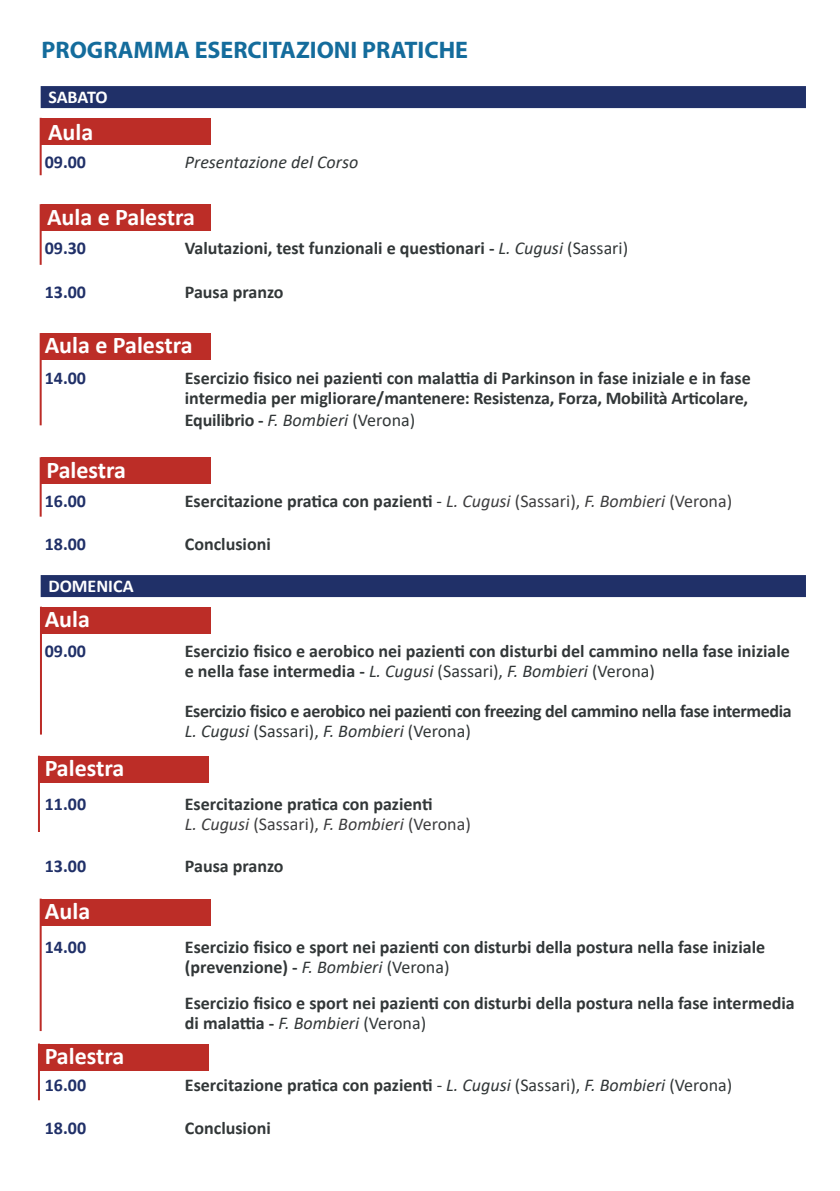
<style>
.page{position:relative;width:840px;height:1191px;background:#fff}
.page>*{position:absolute;margin:0;border:0;box-sizing:border-box;transform-origin:0 0}
.t1{font:700 24px "Calibri";color:#fff}
.t2{font:700 24px "Myriad Pro";color:#146c9c}
.t3{font:700 18px/20px "Calibri";color:#323738}
.t4{font:700 18px/20px "Calibri";letter-spacing:-.02em;color:#323738}
.t5{font:700 18px "Calibri";color:#203068}
.t6{font:italic 18px "Calibri";color:#323738}
.t7{font:700 18px "Calibri";color:#fff}
.s1{font-weight:400;font-style:italic}
.s2{font-weight:400}
.s3{font-weight:400;font-style:italic;color:#3e3e3f}
.s4{font-weight:400;color:#3e3e3f}
</style>
<div class="page">
<div style="left:41px;top:86px;width:764px;height:22px;background:#203068"></div>
<div style="left:41px;top:575px;width:764px;height:22px;background:#203068"></div>
<div style="left:41px;top:457px;width:169px;height:27px;background:#bc2d27"></div>
<div style="left:39px;top:755px;width:170px;height:27px;background:#bc2d27"></div>
<div style="left:41px;top:118px;width:169px;height:27px;background:#bc2d27"></div>
<div style="left:41px;top:204px;width:170px;height:27px;background:#bc2d27"></div>
<div style="left:41px;top:333px;width:169px;height:27px;background:#bc2d27"></div>
<div style="left:41px;top:606px;width:169px;height:27px;background:#bc2d27"></div>
<div style="left:41px;top:898px;width:170px;height:27px;background:#bc2d27"></div>
<div style="left:39px;top:1043px;width:170px;height:27px;background:#bc2d27"></div>
<hr style="left:40px;top:606px;width:2px;height:128px;background:#bc2c27">
<hr style="left:40px;top:898px;width:2px;height:133px;background:#bc2c27">
<hr style="left:40px;top:118px;width:2px;height:57px;background:#bc2c27">
<hr style="left:40px;top:204px;width:2px;height:61px;background:#bc2c27">
<hr style="left:40px;top:333px;width:2px;height:92px;background:#bc2c27">
<hr style="left:40px;top:457px;width:2px;height:59px;background:#bc2c27">
<hr style="left:38px;top:755px;width:2px;height:77px;background:#bc2c27">
<hr style="left:38px;top:1043px;width:2px;height:57px;background:#bc2c27">
<h1 class="t2" style="left:42px;top:34px;width:428px">PROGRAMMA ESERCITAZIONI PRATICHE</h1>
<p class="t7" style="left:48px;top:84px;width:61px">SABATO</p>
<h1 class="t1" style="left:48px;top:115px;width:47px">Aula</h1>
<p class="t5" style="left:45px;top:149px;width:43px">09.00</p>
<p class="t6" style="left:185px;top:149px;width:175px">Presentazione del Corso</p>
<h1 class="t1" style="left:47px;top:200px;width:149px">Aula e Palestra</h1>
<p class="t5" style="left:45px;top:236px;width:43px">09.30</p>
<p class="t3" style="left:185px;top:238px;width:444px">Valutazioni, test funzionali e questionari - <span class="s1">L. Cugusi</span> <span class="s2">(Sassari)</span></p>
<p class="t5" style="left:45px;top:279px;width:43px">13.00</p>
<p class="t3" style="left:185px;top:281px;width:100px">Pausa pranzo</p>
<h1 class="t1" style="left:45px;top:328px;width:149px">Aula e Palestra</h1>
<p class="t5" style="left:45px;top:365px;width:43px">14.00</p>
<p class="t3" style="left:185px;top:367px;width:567px;line-height:20.8px">Esercizio fisico nei pazienti con malattia di Parkinson in fase iniziale e in fase intermedia per migliorare/mantenere: Resistenza, Forza, Mobilità Articolare,<br>Equilibrio - <span class="s1">F. Bombieri</span> <span class="s2">(Verona)</span></p>
<h1 class="t1" style="left:46px;top:453px;width:81px">Palestra</h1>
<p class="t5" style="left:45px;top:488px;width:43px">16.00</p>
<p class="t3" style="left:185px;top:491px;width:548px">Esercitazione pratica con pazienti <span class="s2">-</span> <span class="s3">L. Cugusi</span> <span class="s4">(Sassari),</span> <span class="s3">F. Bombieri</span> <span class="s4">(Verona)</span></p>
<p class="t5" style="left:45px;top:532px;width:43px">18.00</p>
<p class="t3" style="left:185px;top:534px;width:87px">Conclusioni</p>
<p class="t7" style="left:48px;top:573px;width:87px">DOMENICA</p>
<h1 class="t1" style="left:45px;top:602px;width:47px">Aula</h1>
<p class="t5" style="left:45px;top:638px;width:43px">09.00</p>
<p class="t3" style="left:185px;top:640px;width:606px">Esercizio fisico e aerobico nei pazienti con disturbi del cammino nella fase iniziale e nella fase intermedia - <span class="s1">L. Cugusi</span> <span class="s2">(Sassari),</span> <span class="s1">F. Bombieri</span> <span class="s2">(Verona)</span></p>
<p class="t4" style="left:185px;top:700px;width:608px">Esercizio fisico e aerobico nei pazienti con freezing del cammino nella fase intermedia<br><span class="s1">L. Cugusi</span> <span class="s2">(Sassari),</span> <span class="s1">F. Bombieri</span> <span class="s2">(Verona)</span></p>
<h1 class="t1" style="left:45px;top:751px;width:81px">Palestra</h1>
<p class="t5" style="left:45px;top:791px;width:43px">11.00</p>
<p class="t3" style="left:185px;top:794px;width:287px">Esercitazione pratica con pazienti<br><span class="s3">L. Cugusi</span> <span class="s4">(Sassari),</span> <span class="s3">F. Bombieri</span> <span class="s4">(Verona)</span></p>
<p class="t5" style="left:45px;top:853px;width:43px">13.00</p>
<p class="t3" style="left:185px;top:855px;width:100px">Pausa pranzo</p>
<h1 class="t1" style="left:45px;top:893px;width:47px">Aula</h1>
<p class="t5" style="left:45px;top:934px;width:43px">14.00</p>
<p class="t3" style="left:185px;top:937px;width:581px">Esercizio fisico e sport nei pazienti con disturbi della postura nella fase iniziale (prevenzione) - <span class="s1">F. Bombieri</span> <span class="s2">(Verona)</span></p>
<p class="t3" style="left:185px;top:993px;width:611px">Esercizio fisico e sport nei pazienti con disturbi della postura nella fase intermedia di malattia - <span class="s1">F. Bombieri</span> <span class="s2">(Verona)</span></p>
<h1 class="t1" style="left:45px;top:1039px;width:81px">Palestra</h1>
<p class="t5" style="left:45px;top:1072px;width:43px">16.00</p>
<p class="t3" style="left:185px;top:1074px;width:548px">Esercitazione pratica con pazienti <span class="s2">-</span> <span class="s1">L. Cugusi</span> <span class="s2">(Sassari),</span> <span class="s1">F. Bombieri</span> <span class="s2">(Verona)</span></p>
<p class="t5" style="left:45px;top:1115px;width:43px">18.00</p>
<p class="t3" style="left:185px;top:1118px;width:87px">Conclusioni</p>
</div>
